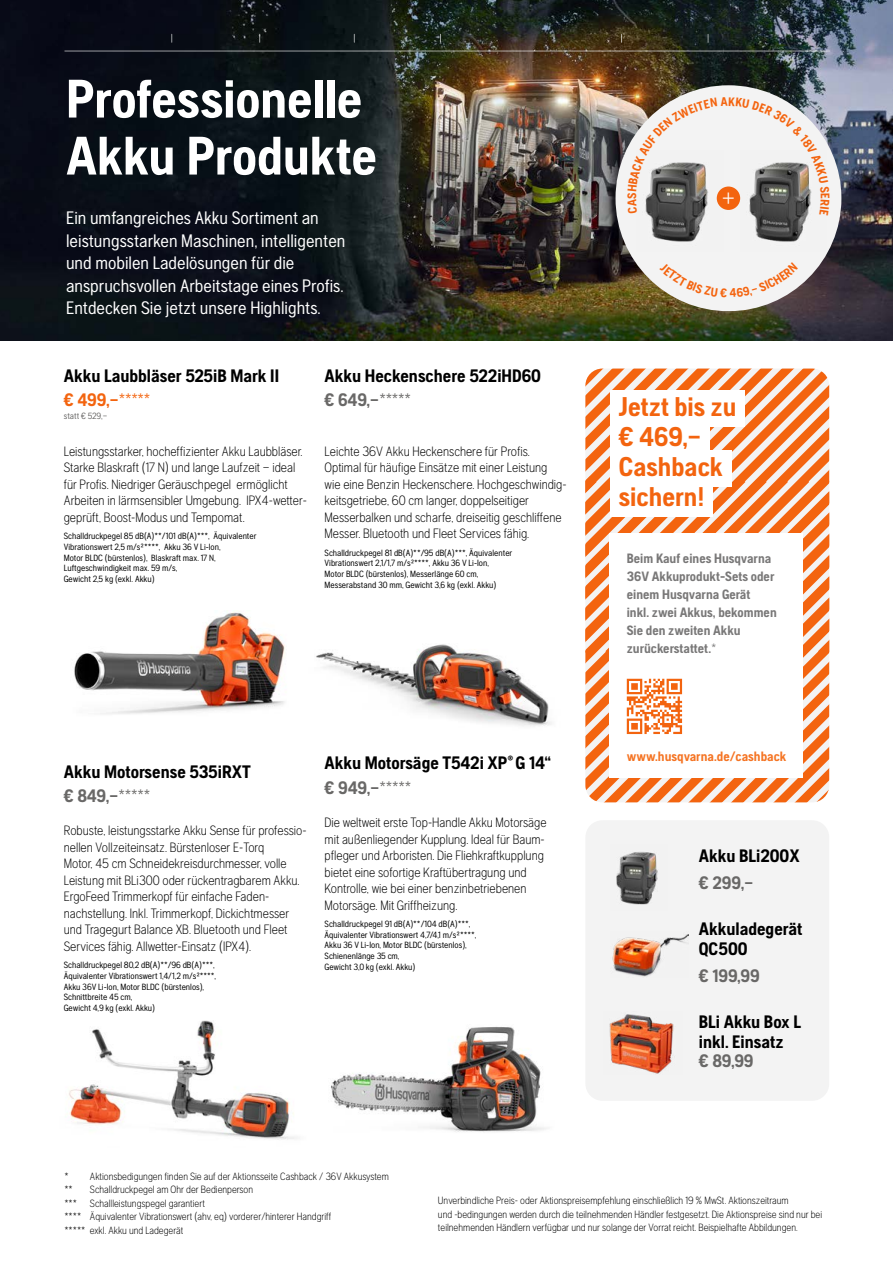
<style>
.page{position:relative;width:893px;height:1263px;background:#fff}
.page>*{position:absolute;margin:0;border:0;box-sizing:border-box;transform-origin:0 0}
.t1{font:700 54px/57px "Husqvarna Gothic";letter-spacing:-.005em;color:#fff}
.Gratis{font:700 27px "Husqvarna Gothic";color:#f3640f}
.H1_white{font:300 25.5px "Husqvarna Gothic";color:#fff}
.Einleitung_13_16{font:18px/22.5px "Husqvarna Gothic";color:#fff}
.H_Produkte{font:700 18px/19.5px "Husqvarna Gothic";color:#000}
.Preis{font:700 18px "Husqvarna Gothic";color:#696867}
.Preis-2{font:700 18px/19.5px "Husqvarna Gothic";color:#000}
.H_Produkte-2{font:700 18px "Husqvarna Gothic";color:#f3640f}
.Fließtext{font:300 13.5px/16.5px "Husqvarna Gothic";color:#000}
.Gratis-text{font:700 13.5px/18px "Husqvarna Gothic";color:#797878}
.Gratis-text-2{font:700 13.5px "Husqvarna Gothic";color:#f57423}
.Klein{font:300 10.5px/13.5px "Husqvarna Gothic";color:#000}
.Fließtext-2{font:300 10.5px "Husqvarna Gothic";color:#000}
.Produktdetails{font:9px/10.8px "Husqvarna Gothic";color:#000}
.H_Produkte-3{font:9px "Husqvarna Gothic";color:#696867}
.s1{font-weight:300}
</style>
<div class="page">
<div style="left:585px;top:820px;width:244px;height:281px;background:#f3f3f3;border-radius:17px"></div>
<img style="left:616px;top:852px;width:42px;height:53px">
<img style="left:609px;top:1014px;width:65px;height:60px">
<img style="left:612px;top:934px;width:77px;height:43px">
<img style="left:0;top:0;width:893px;height:340px">
<img style="left:316px;top:644px;width:236px;height:83px">
<img style="left:74px;top:611px;width:211px;height:103px">
<img style="left:69px;top:1020px;width:228px;height:120px">
<img style="left:331px;top:1027px;width:216px;height:105px">
<svg style="left:585px;top:369px;width:244px;height:433px"></svg>
<div style="left:615px;top:85px;width:226px;height:226px;background:#f3f3f3;border-radius:50%"></div>
<img style="left:650px;top:216px;width:54px;height:26px">
<img style="left:754px;top:216px;width:53px;height:26px">
<svg style="left:618px;top:34px;width:4px;height:8px"></svg>
<hr style="left:64px;top:51px;width:766px;height:1px;background:#fff">
<svg style="left:627px;top:97px;width:202px;height:119px"></svg>
<svg style="left:660px;top:287px;width:138px;height:10px"></svg>
<h1 class="t1" style="left:66px;top:70px;width:312px">Professionelle<br>Akku Produkte</h1>
<p class="Einleitung_13_16" style="left:66px;top:207px;width:281px">Ein umfangreiches Akku Sortiment an leistungsstarken Maschinen, intelligenten und mobilen Ladelösungen für die anspruchsvollen Arbeitstage eines Profis.<br>Entdecken Sie jetzt unsere Highlights.</p>
<p class="H_Produkte" style="left:64px;top:365px;width:217px">Akku Laubbläser 525iB Mark II</p>
<p class="H_Produkte-2" style="left:64px;top:390px;width:89px">€ 499,–<span class="s1">*****</span></p>
<p class="H_Produkte-3" style="left:64px;top:411px;width:45px">statt € 529,–</p>
<p class="Fließtext" style="left:64px;top:443px;width:245px">Leistungsstarker, hocheffizienter Akku Laubbläser.<br>Starke Blaskraft (17 N) und lange Laufzeit – ideal für Profis. Niedriger Geräuschpegel ermöglicht Arbeiten in lärmsensibler Umgebung. IPX4-wetter&shy;geprüft, Boost-Modus und Tempomat.</p>
<p class="Produktdetails" style="left:64px;top:530px;width:194px">Schalldruckpegel 85 dB(A)**/101 dB(A)***, Äquivalenter Vibrationswert 2,5 m/s²****, Akku 36 V Li-Ion,<br>Motor BLDC (bürstenlos), Blaskraft max. 17 N, Luftgeschwindigkeit max. 59 m/s,<br>Gewicht 2,5 kg (exkl. Akku)</p>
<p class="H_Produkte" style="left:325px;top:365px;width:218px">Akku Heckenschere 522iHD60</p>
<p class="Preis" style="left:325px;top:390px;width:88px">€ 649,–<span class="s1">*****</span></p>
<p class="Fließtext" style="left:325px;top:443px;width:244px">Leichte 36V Akku Heckenschere für Profis.<br>Optimal für häufige Einsätze mit einer Leistung wie eine Benzin Heckenschere. Hochgeschwindig&shy;keitsgetriebe, 60 cm langer, doppelseitiger Messerbalken und scharfe, dreiseitig geschliffene Messer. Bluetooth und Fleet Services fähig.</p>
<p class="Produktdetails" style="left:325px;top:547px;width:189px">Schalldruckpegel 81 dB(A)**/95 dB(A)***, Äquivalenter Vibrationswert 2,1/1,7 m/s²****, Akku 36 V Li-Ion,<br>Motor BLDC (bürstenlos), Messerlänge 60 cm, Messerabstand 30 mm, Gewicht 3,6 kg (exkl. Akku)</p>
<p class="H_Produkte" style="left:64px;top:761px;width:189px">Akku Motorsense 535iRXT</p>
<p class="Preis" style="left:64px;top:786px;width:88px">€ 849,–<span class="s1">*****</span></p>
<p class="Fließtext" style="left:64px;top:822px;width:244px">Robuste, leistungsstarke Akku Sense für professio&shy;nellen Vollzeiteinsatz. Bürstenloser E-Torq<br>Motor, 45 cm Schneidekreisdurchmesser, volle Leistung mit BLi300 oder rückentragbarem Akku.<br>ErgoFeed Trimmerkopf für einfache Faden&shy;nachstellung. Inkl. Trimmerkopf, Dickichtmesser und Tragegurt Balance XB. Bluetooth und Fleet Services fähig. Allwetter-Einsatz (IPX4).</p>
<p class="Produktdetails" style="left:64px;top:959px;width:154px">Schalldruckpegel 80,2 dB(A)**/96 dB(A)***, Äquivalenter Vibrationswert 1,4/1,2 m/s²****, Akku 36V Li-Ion, Motor BLDC (bürstenlos), Schnittbreite 45 cm,<br>Gewicht 4,9 kg (exkl. Akku)</p>
<p class="H_Produkte" style="left:325px;top:753px;width:228px">Akku Motorsäge T542i XP<sup>®</sup> G 14“</p>
<p class="Preis" style="left:325px;top:777px;width:89px">€ 949,–<span class="s1">*****</span></p>
<p class="Fließtext" style="left:325px;top:814px;width:223px">Die weltweit erste Top-Handle Akku Motorsäge mit außenliegender Kupplung. Ideal für Baum&shy;pfleger und Arboristen. Die Fliehkraftkupplung bietet eine sofortige Kraftübertragung und Kontrolle, wie bei einer benzinbetriebenen Motorsäge. Mit Griffheizung.</p>
<p class="Produktdetails" style="left:325px;top:918px;width:153px">Schalldruckpegel 91 dB(A)**/104 dB(A)***, Äquivalenter Vibrationswert 4,7/4,1 m/s²****, Akku 36 V Li-Ion, Motor BLDC (bürstenlos), Schienenlänge 35 cm,<br>Gewicht 3,0 kg (exkl. Akku)</p>
<p class="H1_white" style="left:722px;top:184px;width:15px">+</p>
<p class="Gratis" style="left:619px;top:391px;width:119px">Jetzt bis zu</p>
<p class="Gratis" style="left:619px;top:421px;width:84px">€ 469,–</p>
<p class="Gratis" style="left:619px;top:451px;width:106px">Cashback</p>
<p class="Gratis" style="left:619px;top:481px;width:87px">sichern!</p>
<p class="Gratis-text" style="left:627px;top:549px;width:152px">Beim Kauf eines Husqvarna<br>36V Akkuprodukt-Sets oder einem Husqvarna Gerät<br>inkl. zwei Akkus, bekommen<br>Sie den zweiten Akku zurückerstattet.<span class="s1">*</span></p>
<p class="Gratis-text-2" style="left:627px;top:749px;width:161px">www.husqvarna.de/cashback</p>
<p class="H_Produkte" style="left:699px;top:846px;width:102px">Akku BLi200X</p>
<p class="Preis" style="left:699px;top:872px;width:56px">€ 299,–</p>
<p class="H_Produkte" style="left:699px;top:919px;width:105px">Akkuladegerät<br>QC500</p>
<p class="Preis" style="left:699px;top:965px;width:62px">€ 199,99</p>
<p class="Preis-2" style="left:699px;top:1012px;width:104px">BLi Akku Box L inkl. Einsatz</p>
<p class="Preis" style="left:699px;top:1051px;width:56px">€ 89,99</p>
<p class="Fließtext-2" style="left:64px;top:1170px;width:326px">* Aktionsbedigungen finden Sie auf der Aktionsseite Cashback / 36V Akkusystem</p>
<p class="Fließtext-2" style="left:64px;top:1184px;width:10px">**</p>
<p class="Fließtext-2" style="left:90px;top:1184px;width:165px">Schalldruckpegel am Ohr der Bedienperson</p>
<p class="Fließtext-2" style="left:64px;top:1197px;width:142px">*** Schallleistungspegel garantiert</p>
<p class="Fließtext-2" style="left:64px;top:1211px;width:268px">**** Äquivalenter Vibrationswert (ahv, eq) vorderer/hinterer Handgriff</p>
<p class="Fließtext-2" style="left:64px;top:1224px;width:120px">***** exkl. Akku und Ladegerät</p>
<p class="Klein" style="left:438px;top:1194px;width:386px">Unverbindliche Preis- oder Aktionspreisempfehlung einschließlich 19 % MwSt. Aktionszeitraum<br>und -bedingungen werden durch die teilnehmenden Händler festgesetzt. Die Aktionspreise sind nur bei teilnehmenden Händlern verfügbar und nur solange der Vorrat reicht. Beispielhafte Abbildungen.</p>
</div>
